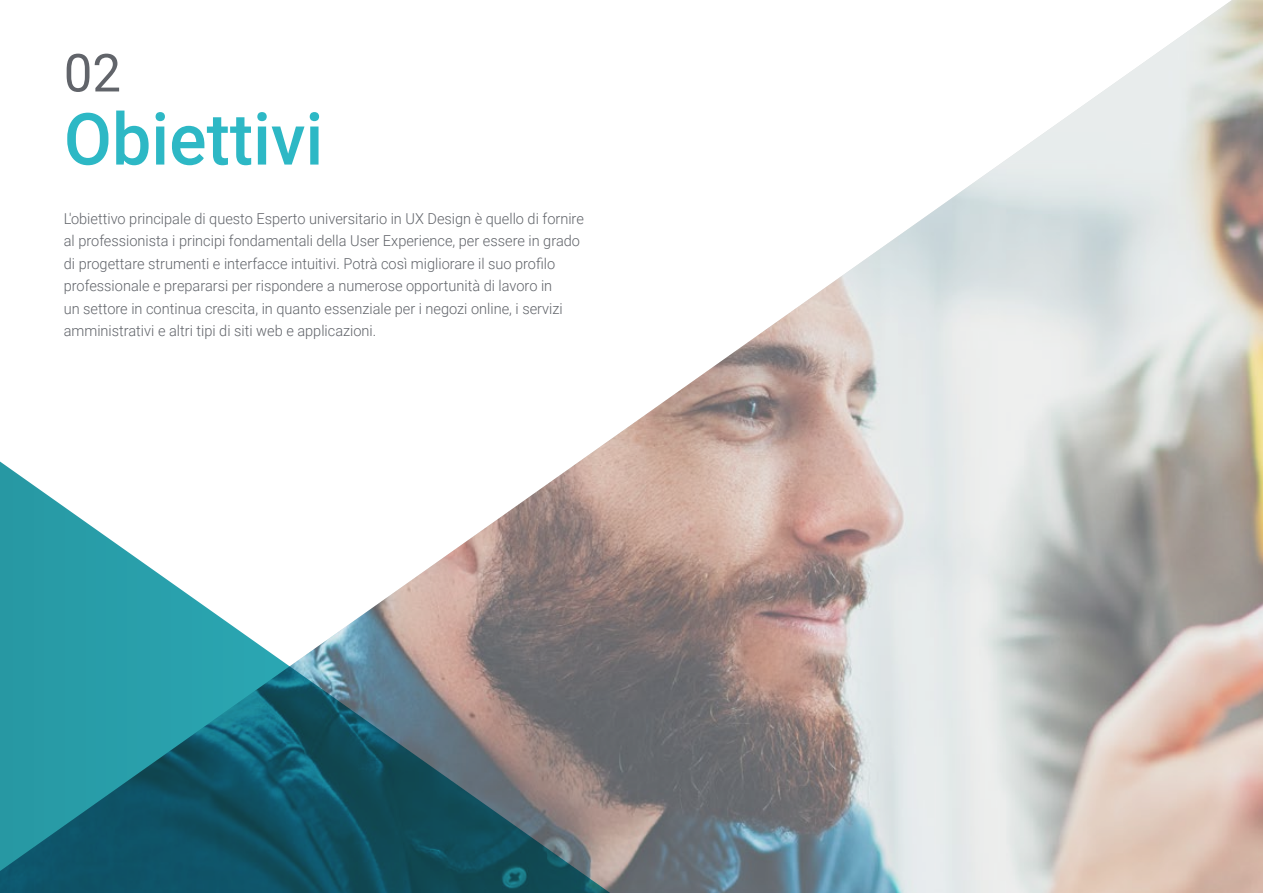
<style>
.page{position:relative;width:1263px;height:893px;background:#fff}
.page>*{position:absolute;margin:0;border:0;box-sizing:border-box;transform-origin:0 0}
.t1{font:500 72px "Roboto";color:#2db8c5}
.t2{font:52.5px "Roboto";color:#61646a}
.t3{font:300 15px/22.5px "Roboto";color:#61646a}
</style>
<div class="page">
<img style="left:601px;top:0;width:662px;height:893px">
<svg style="left:0;top:446px;width:640px;height:447px"></svg>
<h2 class="t2" style="left:64px;top:36px;width:59px">02</h2>
<h1 class="t1" style="left:64px;top:89px;width:261px">Obiettivi</h1>
<p class="t3" style="left:64px;top:207px;width:522px">L'obiettivo principale di questo Esperto universitario in UX Design è quello di fornire al professionista i principi fondamentali della User Experience, per essere in grado di progettare strumenti e interfacce intuitivi. Potrà così migliorare il suo profilo professionale e prepararsi per rispondere a numerose opportunità di lavoro in<br>un settore in continua crescita, in quanto essenziale per i negozi online, i servizi amministrativi e altri tipi di siti web e applicazioni.</p>
</div>
